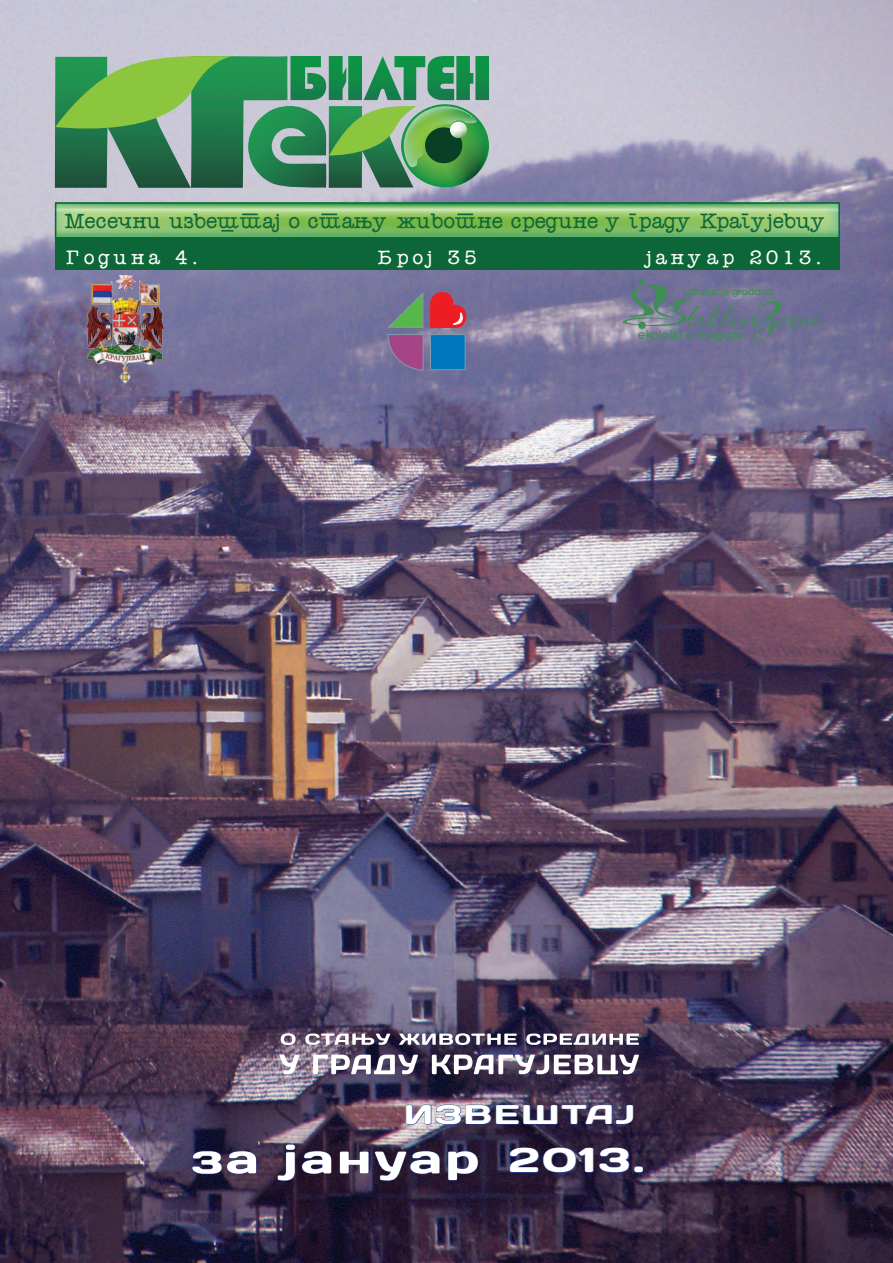
<style>
.page{position:relative;width:893px;height:1263px;background:#fff}
.page>*{position:absolute;margin:0;border:0;box-sizing:border-box;transform-origin:0 0}
.t1{font:40.5px "Days";letter-spacing:.05em;color:#fff;scale:1.28 1}
.t2{font:27px "Days";letter-spacing:.05em;color:#fff;scale:1.28 1}
.t3{font:21px "Memorandum Cirilica";letter-spacing:-.005em;color:#0d6839}
.t4{font:19.5px "Memorandum Cirilica";letter-spacing:.2em;color:#fff}
.t5{font:12.45px "YUITC Avant GGM";color:#3f8e55}
.t6{font:10.05px "YUITC Avant GGM";color:#3f8e55}
.s1{font-size:34.5px}
</style>
<div class="page">
<img style="left:0;top:0;width:893px;height:1263px">
<svg style="left:55px;top:54px;width:434px;height:134px;background:#559864"></svg>
<svg style="left:58px;top:212px;width:779px;height:13px;background:#94c665"></svg>
<svg style="left:58px;top:205px;width:779px;height:7px;background:#a4d093"></svg>
<svg style="left:58px;top:225px;width:779px;height:11px;background:#7cbb67"></svg>
<div style="left:55px;top:202px;width:785px;height:37px;border:2px solid #0c6638"></div>
<div style="left:55px;top:238px;width:785px;height:32px;background:#0c6638"></div>
<svg style="left:388px;top:293px;width:35px;height:35px"></svg>
<svg style="left:430px;top:288px;width:40px;height:39px;background:#c24153"></svg>
<div style="left:430px;top:335px;width:35px;height:35px;background:#0078c0"></div>
<div style="left:430px;top:334px;width:35px;height:36px;border:1px solid #839ca9"></div>
<svg style="left:388px;top:334px;width:35px;height:36px"></svg>
<img style="left:279px;top:1054px;width:360px;height:20px">
<img style="left:281px;top:1033px;width:358px;height:12px">
<img style="left:87px;top:276px;width:77px;height:107px">
<svg style="left:622px;top:279px;width:202px;height:62px;background:#707692"></svg>
<svg style="left:192px;top:1150px;width:65px;height:24px;background:#332c51"></svg>
<svg style="left:277px;top:1144px;width:55px;height:37px;background:#291f3d"></svg>
<svg style="left:339px;top:1150px;width:101px;height:31px;background:#2b2242"></svg>
<svg style="left:447px;top:1150px;width:31px;height:31px"></svg>
<svg style="left:509px;top:1147px;width:121px;height:26px;background:#282349"></svg>
<div style="left:634px;top:1167px;width:9px;height:5px;border:1px solid #253f8e;border-radius:3px"></div>
<img style="left:406px;top:1104px;width:228px;height:21px">
<p class="t3" style="left:65px;top:210px;width:763px">Mese~ni izve{taj o stawu `ivotne sredine u gradu Kragujevcu</p>
<p class="t4" style="left:66px;top:247px;width:134px">Godina 4.</p>
<p class="t4" style="left:378px;top:247px;width:100px">Broj 35</p>
<p class="t4" style="left:646px;top:247px;width:177px">januar 2013.</p>
<p class="t6" style="left:684px;top:286px;width:91px">udru`enje gra|ana</p>
<p class="t5" style="left:638px;top:327px;width:109px">ekolo{ki e-magazin</p>
<p class="t2" style="left:404px;top:1097px;width:182px">ИЗВЕШТАЈ</p>
<h1 class="t1" style="left:191px;top:1133px;width:356px">за јануар <span class="s1">2013.</span></h1>
</div>
